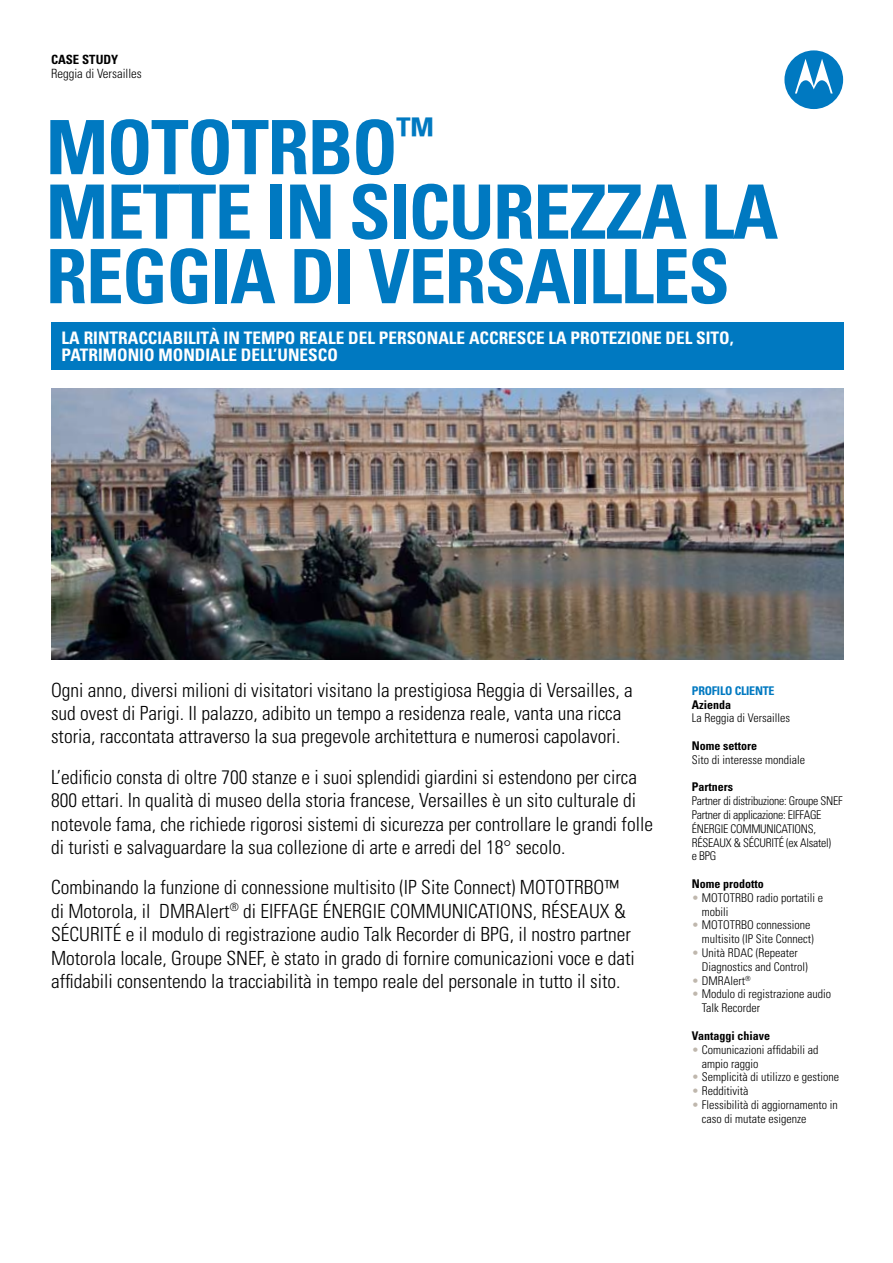
<style>
.page{position:relative;width:893px;height:1263px;background:#fff}
.page>*{position:absolute;margin:0;border:0;box-sizing:border-box;transform-origin:0 0}
.t1{font:700 condensed 75px/64.5px "Univers";letter-spacing:-.02em;color:#0079c1}
.t2{font:300 condensed 19.5px/23.4px "Univers";color:#000}
.t3{font:700 condensed 17.25px "Univers";color:#fff}
.t4{font:300 condensed 12.75px "Univers";color:#000}
.t5{font:700 condensed 12.75px "Univers";color:#000}
.t6{font:300 condensed 12px/13.8px "Univers";color:#000}
.t7{font:300 condensed 12px/13.8px "Univers";letter-spacing:-.02em;color:#000}
.t8{font:700 condensed 12px "Univers";color:#000}
.t9{font:700 condensed 12px "Univers";letter-spacing:-.02em;color:#0079c1}
.s1{color:#bfb7ad}
</style>
<div class="page">
<div style="left:784px;top:50px;width:59px;height:59px;background:#0079c1;border-radius:50%"></div>
<svg style="left:795px;top:59px;width:38px;height:34px"></svg>
<img style="left:51px;top:388px;width:792px;height:272px">
<div style="left:51px;top:322px;width:792px;height:47px;background:#0079c1"></div>
<p class="t5" style="left:51px;top:52px;width:69px">CASE STUDY</p>
<p class="t4" style="left:51px;top:65px;width:92px">Reggia di Versailles</p>
<h1 class="t1" style="left:46px;top:114px;width:390px">MOTOTRBO<sup>™<br></sup>METTE</h1>
<h1 class="t1" style="left:266px;top:179px;width:121px">IN SICURE</h1>
<h1 class="t1" style="left:569px;top:179px;width:169px">ZZA LA</h1>
<h1 class="t1" style="left:46px;top:243px;width:399px">REGGIA DI VERSAILLES</h1>
<p class="t3" style="left:62px;top:327px;width:32px">LA RINTRACCIABILIT</p>
<p class="t3" style="left:209px;top:327px;width:46px">À IN TEMPO</p>
<p class="t3" style="left:299px;top:327px;width:10px">REALE</p>
<p class="t3" style="left:348px;top:327px;width:10px">DEL</p>
<p class="t3" style="left:379px;top:327px;width:11px">PERSONALE</p>
<p class="t3" style="left:469px;top:327px;width:11px">ACCRESCE</p>
<p class="t3" style="left:549px;top:327px;width:33px">LA PROTE</p>
<p class="t3" style="left:618px;top:327px;width:19px">ZIONE</p>
<p class="t3" style="left:665px;top:327px;width:10px">DEL</p>
<p class="t3" style="left:696px;top:327px;width:9px">SITO</p>
<p class="t3" style="left:730px;top:327px;width:5px">,</p>
<p class="t3" style="left:62px;top:344px;width:11px">PATRIMONIO</p>
<p class="t3" style="left:158px;top:344px;width:11px">MONDIALE</p>
<p class="t3" style="left:241px;top:344px;width:10px">DELL</p>
<p class="t3" style="left:274px;top:344px;width:66px">’UNESCO</p>
<p class="t2" style="left:51px;top:678px;width:583px">Ogni anno, diversi milioni di visitatori visitano la prestigiosa Reggia di Versailles, a sud ovest di Parigi. Il palazzo, adibito un tempo a residenza reale, vanta una ricca storia, raccontata attraverso la sua pregevole architettura e numerosi capolavori.</p>
<p class="t2" style="left:51px;top:765px;width:603px">L’edificio consta di oltre 700 stanze e i suoi splendidi giardini si estendono per circa 800 ettari. In qualità di museo della storia francese, Versailles è un sito culturale di notevole fama, che richiede rigorosi sistemi di sicurezza per controllare le grandi folle di turisti e salvaguardare la sua collezione di arte e arredi del 18° secolo.</p>
<p class="t2" style="left:51px;top:875px;width:585px">Combinando la funzione di connessione multisito (IP Site Connect) MOTOTRBO™ di Motorola, il DMRAlert<sup>®</sup> di EIFFAGE ÉNERGIE COMMUNICATIONS, RÉSEAUX &amp; SÉCURITÉ e il modulo di registrazione audio Talk Recorder di BPG, il nostro partner Motorola locale, Groupe SNEF, è stato in grado di fornire comunicazioni voce e dati affidabili consentendo la tracciabilità in tempo reale del personale in tutto il sito.</p>
<p class="t9" style="left:692px;top:683px;width:84px">PROFILO CLIENTE</p>
<p class="t8" style="left:692px;top:697px;width:41px">AZIENDA</p>
<p class="t6" style="left:692px;top:711px;width:100px">La Reggia di Versailles</p>
<p class="t8" style="left:692px;top:738px;width:67px">NOME SETTORE</p>
<p class="t6" style="left:692px;top:752px;width:115px">Sito di interesse mondiale</p>
<p class="t8" style="left:692px;top:780px;width:43px">PARTNERS</p>
<p class="t7" style="left:692px;top:794px;width:152px">Partner di distribuzione: Groupe SNEF<br>Partner di applicazione: EIFFAGE<br>ÉNERGIE COMMUNICATIONS,<br>RÉSEAUX &amp; SÉCURITÉ (ex Alsatel)<br>e BPG</p>
<p class="t8" style="left:692px;top:876px;width:73px">NOME PRODOTTO</p>
<p class="t6" style="left:702px;top:890px;width:123px;text-indent:-10px"><span class="s1">•</span> MOTOTRBO radio portatili e mobili</p>
<p class="t6" style="left:692px;top:918px;width:123px;text-align:right"><span class="s1">•</span> MOTOTRBO connessione multisito (IP Site Connect)</p>
<p class="t6" style="left:702px;top:946px;width:107px;text-indent:-10px"><span class="s1">•</span> Unità RDAC (Repeater<br>Diagnostics and Control)</p>
<p class="t6" style="left:692px;top:973px;width:60px"><span class="s1">•</span> DMRAlert<sup>®</sup></p>
<p class="t6" style="left:702px;top:987px;width:131px;text-indent:-10px"><span class="s1">•</span> Modulo di registrazione audio<br>Talk Recorder</p>
<p class="t8" style="left:692px;top:1028px;width:80px">VANTAGGI CHIAVE</p>
<p class="t6" style="left:702px;top:1042px;width:118px;text-indent:-10px"><span class="s1">•</span> Comunicazioni affidabili ad ampio raggio</p>
<p class="t6" style="left:692px;top:1070px;width:149px"><span class="s1">•</span> Semplicità di utilizzo e gestione</p>
<p class="t6" style="left:692px;top:1084px;width:58px"><span class="s1">•</span> Redditività</p>
<p class="t6" style="left:702px;top:1097px;width:137px;text-indent:-10px"><span class="s1">•</span> Flessibilità di aggiornamento in caso di mutate esigenze</p>
</div>
